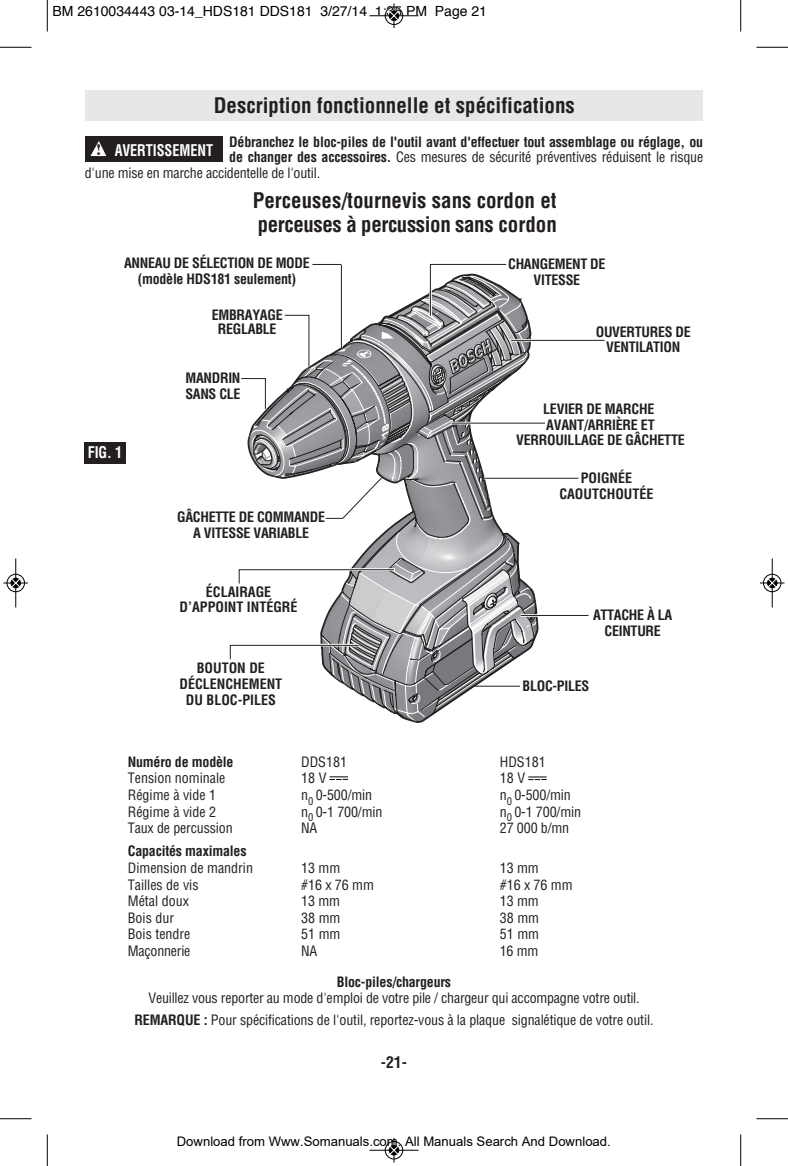
<style>
.page{position:relative;width:788px;height:1166px;background:#fff}
.page>*{position:absolute;margin:0;border:0;box-sizing:border-box;transform-origin:0 0}
.t1{font:700 condensed 21px/24.5px "Helvetica";color:#231f20}
.t2{font:700 condensed 15.75px "Helvetica";letter-spacing:-.005em;color:#fff;scale:.9 1}
.t3{font:700 condensed 15.75px "Helvetica";color:#231f20}
.t4{font:condensed 14px/22.1px "Helvetica";letter-spacing:-.01em;color:#231f20;text-align:center}
.t5{font:700 condensed 14px/15.8px "Helvetica";letter-spacing:-.015em;color:#231f20;text-align:center}
.t6{font:14px "Helvetica";color:#000}
.t7{font:13.12px "Arial";color:#000}
.s1{font-weight:700}
.s2{font-family:"Times";font-stretch:normal;color:#231f20}
</style>
<div class="page">
<div style="left:85px;top:90px;width:618px;height:30px;background:#e6e7e9"></div>
<div style="left:85px;top:136px;width:137px;height:25px;background:#231f20"></div>
<svg style="left:90px;top:141px;width:16px;height:15px"></svg>
<svg style="left:528px;top:776px;width:18px;height:4px"></svg>
<svg style="left:329px;top:776px;width:19px;height:4px"></svg>
<div style="left:84px;top:443px;width:42px;height:21px;background:#231f20"></div>
<hr style="left:451px;top:423px;width:94px;height:1px;background:#231f20">
<hr style="left:485px;top:478px;width:93px;height:1px;background:#231f20">
<hr style="left:520px;top:615px;width:68px;height:1px;background:#231f20">
<svg style="left:229px;top:263px;width:308px;height:459px"></svg>
<hr style="left:510px;top:339px;width:83px;height:3px;background:#fff">
<hr style="left:511px;top:340px;width:93px;height:1px;background:#231f20">
<hr style="left:47px;top:0;width:1px;height:32px;background:#000">
<hr style="left:0;top:47px;width:32px;height:1px;background:#000">
<hr style="left:740px;top:0;width:1px;height:32px;background:#000">
<hr style="left:756px;top:47px;width:32px;height:1px;background:#000">
<hr style="left:47px;top:1134px;width:1px;height:32px;background:#000">
<hr style="left:0;top:1118px;width:32px;height:1px;background:#000">
<hr style="left:740px;top:1134px;width:1px;height:32px;background:#000">
<hr style="left:756px;top:1118px;width:32px;height:1px;background:#000">
<div style="left:384px;top:6px;width:19px;height:19px;border:1px solid #fff;border-radius:50%"></div>
<hr style="left:369px;top:15px;width:49px;height:1px;background:#000">
<div style="left:385px;top:7px;width:18px;height:18px;border:1px solid #000;border-radius:50%"></div>
<svg style="left:389px;top:4px;width:9px;height:24px"></svg>
<div style="left:384px;top:1140px;width:19px;height:19px;border:1px solid #fff;border-radius:50%"></div>
<hr style="left:369px;top:1149px;width:49px;height:1px;background:#000">
<div style="left:385px;top:1141px;width:18px;height:18px;border:1px solid #000;border-radius:50%"></div>
<svg style="left:389px;top:1138px;width:9px;height:24px"></svg>
<div style="left:6px;top:573px;width:19px;height:19px;border:1px solid #fff;border-radius:50%"></div>
<hr style="left:15px;top:558px;width:1px;height:49px;background:#000">
<div style="left:7px;top:574px;width:18px;height:18px;border:1px solid #000;border-radius:50%"></div>
<svg style="left:4px;top:578px;width:24px;height:9px"></svg>
<div style="left:762px;top:573px;width:19px;height:19px;border:1px solid #fff;border-radius:50%"></div>
<hr style="left:771px;top:558px;width:1px;height:49px;background:#000">
<div style="left:763px;top:574px;width:18px;height:18px;border:1px solid #000;border-radius:50%"></div>
<svg style="left:760px;top:578px;width:24px;height:9px"></svg>
<p class="t6" style="left:52px;top:5px;width:436px">BM 2610034443 03-14_HDS181 DDS181 3/27/14 1:35 PM Page 21</p>
<h1 class="t1" style="left:214px;top:93px;width:363px">Description fonctionnelle et spécifications</h1>
<p class="t5" style="left:229px;top:134px;width:475px">Débranchez le bloc-piles de l'outil avant d'effectuer tout assemblage ou réglage, ou</p>
<p class="t4" style="left:229px;top:146px;width:475px"><span class="s1">de changer des accessoires.</span> Ces mesures de sécurité préventives réduisent le risque</p>
<p class="t4" style="left:85px;top:162px;width:237px">d'une mise en marche accidentelle de l'outil.</p>
<p class="t2" style="left:96px;top:141px;width:131px"><span class="s2">!</span> AVERTISSEMENT</p>
<h1 class="t1" style="left:253px;top:188px;width:305px">Perceuses/tournevis sans cordon et perceuses à percussion sans cordon</h1>
<p class="t5" style="left:124px;top:256px;width:187px">ANNEAU DE SÉLECTION DE MODE (modèle HDS181 seulement)</p>
<p class="t5" style="left:212px;top:308px;width:72px;line-height:14px">EMBRAYAGE<br>REGLABLE</p>
<p class="t5" style="left:185px;top:370px;width:57px;text-align:left">MANDRIN<br>SANS CLE</p>
<p class="t2" style="left:88px;top:443px;width:40px">FIG. 1</p>
<p class="t5" style="left:177px;top:509px;width:149px">GÂCHETTE DE COMMANDE<br>A VITESSE VARIABLE</p>
<p class="t5" style="left:180px;top:584px;width:119px">ÉCLAIRAGE<br>D’APPOINT INTÉGRÉ</p>
<p class="t5" style="left:179px;top:660px;width:104px">BOUTON DE<br>DÉCLENCHEMENT<br>DU BLOC-PILES</p>
<p class="t5" style="left:508px;top:256px;width:99px">CHANGEMENT DE<br>VITESSE</p>
<p class="t5" style="left:595px;top:324px;width:97px">OUVERTURES DE<br>VENTILATION</p>
<p class="t5" style="left:516px;top:401px;width:170px">LEVIER DE MARCHE<br>AVANT/ARRIÈRE ET<br>VERROUILLAGE DE GÂCHETTE</p>
<p class="t5" style="left:559px;top:470px;width:96px">POIGNÉE<br>CAOUTCHOUTÉE</p>
<p class="t5" style="left:593px;top:607px;width:81px">ATTACHE À LA<br>CEINTURE</p>
<p class="t5" style="left:522px;top:678px;width:68px">BLOC-PILES</p>
<p class="t5" style="left:128px;top:754px;width:107px">Numéro de modèle</p>
<p class="t4" style="left:301px;top:751px;width:47px">DDS181</p>
<p class="t4" style="left:500px;top:751px;width:47px">HDS181</p>
<p class="t4" style="left:128px;top:767px;width:99px">Tension nominale</p>
<p class="t4" style="left:301px;top:767px;width:27px">18 V</p>
<p class="t4" style="left:500px;top:767px;width:27px">18 V</p>
<p class="t4" style="left:128px;top:784px;width:90px">Régime à vide 1</p>
<p class="t4" style="left:301px;top:784px;width:72px">n<sub>0</sub> 0-500/min</p>
<p class="t4" style="left:500px;top:784px;width:72px">n<sub>0</sub> 0-500/min</p>
<p class="t4" style="left:128px;top:801px;width:90px">Régime à vide 2</p>
<p class="t4" style="left:301px;top:801px;width:83px">n<sub>0</sub> 0-1 700/min</p>
<p class="t4" style="left:500px;top:801px;width:83px">n<sub>0</sub> 0-1 700/min</p>
<p class="t4" style="left:128px;top:817px;width:106px">Taux de percussion</p>
<p class="t4" style="left:301px;top:817px;width:18px">NA</p>
<p class="t4" style="left:500px;top:817px;width:71px">27 000 b/mn</p>
<p class="t5" style="left:128px;top:843px;width:120px">Capacités maximales</p>
<p class="t4" style="left:128px;top:857px;width:127px">Dimension de mandrin</p>
<p class="t4" style="left:301px;top:857px;width:41px">13 mm</p>
<p class="t4" style="left:500px;top:857px;width:41px">13 mm</p>
<p class="t4" style="left:128px;top:873px;width:72px">Tailles de vis</p>
<p class="t4" style="left:301px;top:873px;width:74px">#16 x 76 mm</p>
<p class="t4" style="left:500px;top:873px;width:74px">#16 x 76 mm</p>
<p class="t4" style="left:128px;top:890px;width:63px">Métal doux</p>
<p class="t4" style="left:301px;top:890px;width:41px">13 mm</p>
<p class="t4" style="left:500px;top:890px;width:41px">13 mm</p>
<p class="t4" style="left:128px;top:907px;width:48px">Bois dur</p>
<p class="t4" style="left:301px;top:907px;width:41px">38 mm</p>
<p class="t4" style="left:500px;top:907px;width:41px">38 mm</p>
<p class="t4" style="left:128px;top:923px;width:64px">Bois tendre</p>
<p class="t4" style="left:301px;top:923px;width:41px">51 mm</p>
<p class="t4" style="left:500px;top:923px;width:41px">51 mm</p>
<p class="t4" style="left:128px;top:940px;width:64px">Maçonnerie</p>
<p class="t4" style="left:301px;top:940px;width:18px">NA</p>
<p class="t4" style="left:500px;top:940px;width:40px">16 mm</p>
<p class="t5" style="left:337px;top:974px;width:116px">Bloc-piles/chargeurs</p>
<p class="t4" style="left:134px;top:987px;width:520px">Veuillez vous reporter au mode d'emploi de votre pile / chargeur qui accompagne votre outil.<br><span class="s1">REMARQUE :</span> Pour spécifications de l'outil, reportez-vous à la plaque signalétique de votre outil.</p>
<p class="t3" style="left:381px;top:1052px;width:28px">-21-</p>
<p class="t7" style="left:177px;top:1133px;width:435px">Download from Www.Somanuals.com. All Manuals Search And Download.</p>
</div>
